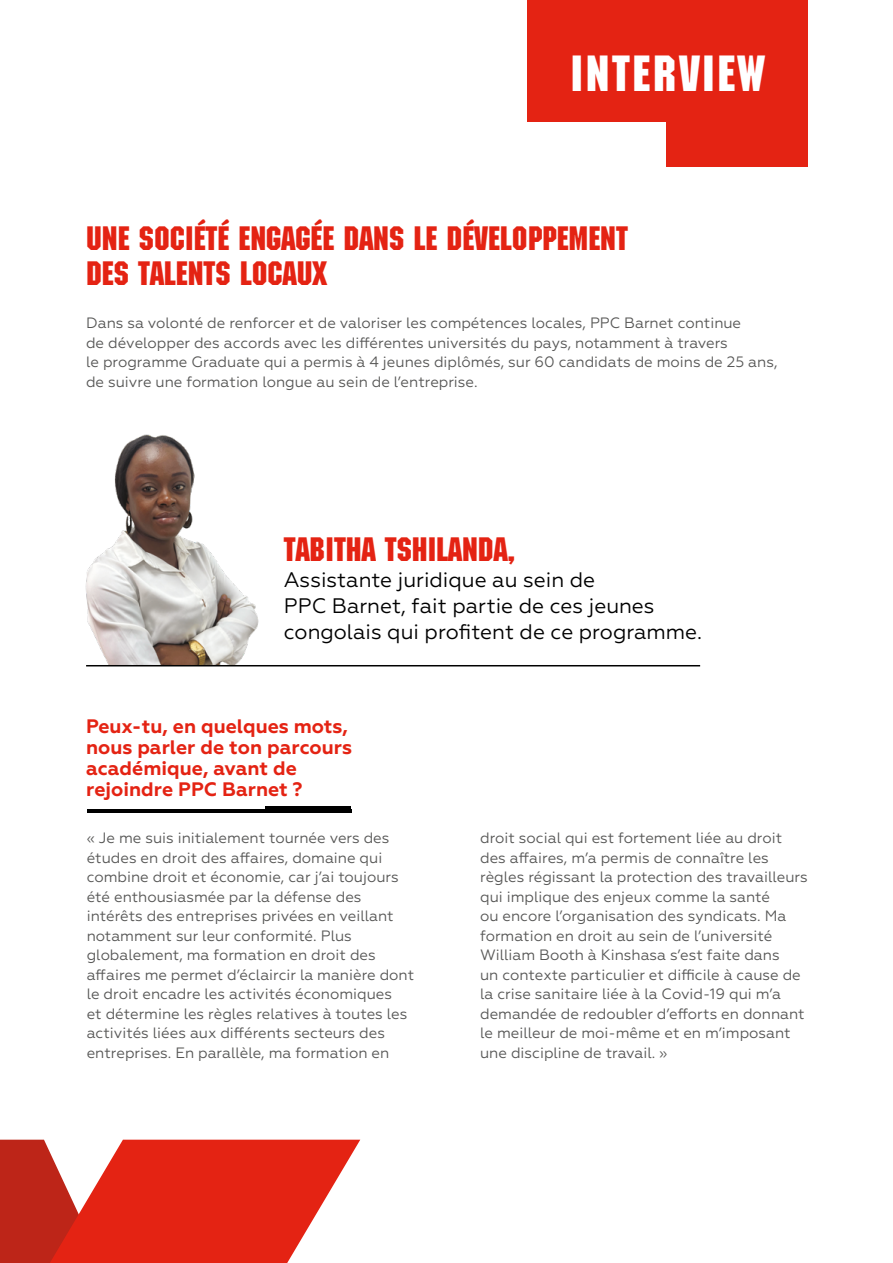
<style>
.page{position:relative;width:893px;height:1263px;background:#fff}
.page>*{position:absolute;margin:0;border:0;box-sizing:border-box;transform-origin:0 0}
.t1{font:49.5px "Machine Std";letter-spacing:.05em;color:#fff}
.t2{font:33px/35.2px "Machine Std";color:#e42313}
.t3{font:21px/26.2px "Geometria";color:#000}
.t4{font:700 19.5px/21px "Geometria";color:#e42313}
.t5{font:15px/19.5px "Geometria";color:#575756}
</style>
<div class="page">
<img style="left:85px;top:434px;width:174px;height:231px">
<div style="left:667px;top:113px;width:141px;height:54px;background:#e42313"></div>
<div style="left:527px;top:0;width:281px;height:121px;background:#e42313"></div>
<hr style="left:86px;top:665px;width:614px;height:1px;background:#000">
<svg style="left:0;top:1140px;width:360px;height:123px"></svg>
<div style="left:266px;top:806px;width:85px;height:6px;background:#000"></div>
<hr style="left:87px;top:809px;width:264px;height:3px;background:#000">
<h1 class="t1" style="left:571px;top:45px;width:196px">INTERVIEW</h1>
<h2 class="t2" style="left:86px;top:222px;width:543px">UNE SOCIÉTÉ ENGAGÉE DANS LE DÉVELOPPEMENT<br>DES TALENTS LOCAUX</h2>
<p class="t5" style="left:86px;top:313px;width:693px">Dans sa volonté de renforcer et de valoriser les compétences locales, PPC Barnet continue<br>de développer des accords avec les différentes universités du pays, notamment à travers<br>le programme Graduate qui a permis à 4 jeunes diplômés, sur 60 candidats de moins de 25 ans, de suivre une formation longue au sein de l’entreprise.</p>
<h2 class="t2" style="left:284px;top:532px;width:233px">TABITHA TSHILANDA,</h2>
<h3 class="t3" style="left:284px;top:566px;width:420px">Assistante juridique au sein de<br>PPC Barnet, fait partie de ces jeunes congolais qui profitent de ce programme.</h3>
<h3 class="t4" style="left:86px;top:716px;width:267px">Peux-tu, en quelques mots, nous parler de ton parcours académique, avant de rejoindre PPC Barnet ?</h3>
<p class="t5" style="left:87px;top:828px;width:329px">« Je me suis initialement tournée vers des études en droit des affaires, domaine qui combine droit et économie, car j’ai toujours été enthousiasmée par la défense des intérêts des entreprises privées en veillant notamment sur leur conformité. Plus globalement, ma formation en droit des affaires me permet d’éclaircir la manière dont le droit encadre les activités économiques<br>et détermine les règles relatives à toutes les activités liées aux différents secteurs des entreprises. En parallèle, ma formation en</p>
<p class="t5" style="left:480px;top:828px;width:329px">droit social qui est fortement liée au droit des affaires, m’a permis de connaître les règles régissant la protection des travailleurs qui implique des enjeux comme la santé<br>ou encore l’organisation des syndicats. Ma formation en droit au sein de l’université William Booth à Kinshasa s’est faite dans<br>un contexte particulier et difficile à cause de la crise sanitaire liée à la Covid-19 qui m’a demandée de redoubler d’efforts en donnant le meilleur de moi-même et en m’imposant une discipline de travail. »</p>
</div>
